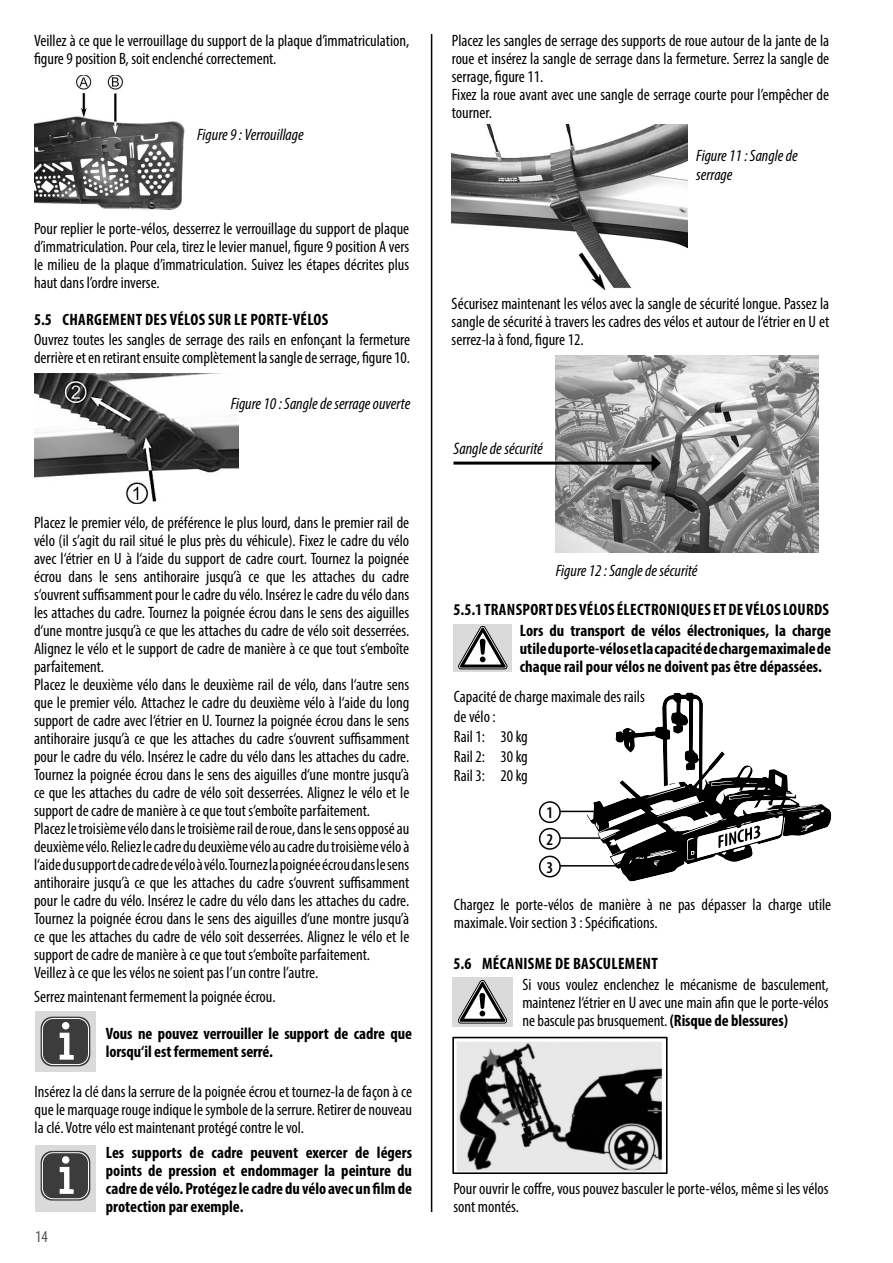
<style>
.page{position:relative;width:893px;height:1263px;background:#fff}
.page>*{position:absolute;margin:0;border:0;box-sizing:border-box;transform-origin:0 0}
.t1{font:italic condensed 16.8px "Myriad Pro";color:#000}
.t2{font:condensed 16.5px/18px "Myriad Pro";color:#000}
.t3{font:700 condensed 16.5px/18px "Myriad Pro";color:#000;text-align:justify}
.t4{font:700 condensed 16.5px "Myriad Pro";letter-spacing:.02em;color:#000}
.t5{font:italic condensed 16.5px/19.8px "Myriad Pro";color:#000}
.t6{font:600 condensed 16.5px/27.2px "Myriad Pro";color:#000;text-align:justify}
.t7{font:condensed 16.5px "Myriad Pro";color:#515151}
.s1{font-weight:700}
</style>
<div class="page">
<hr style="left:431px;top:34px;width:1px;height:1178px;background:#000">
<img style="left:34px;top:75px;width:150px;height:134px">
<img style="left:34px;top:373px;width:205px;height:131px">
<div style="left:35px;top:1011px;width:61px;height:61px;background:#dadada"></div>
<div style="left:35px;top:1145px;width:61px;height:67px;background:#dadada"></div>
<div style="left:41px;top:1017px;width:49px;height:49px;background:#3c3c3c;border-radius:12px"></div>
<div style="left:42px;top:1018px;width:47px;height:47px;border:1px solid #fff;border-radius:11px"></div>
<svg style="left:60px;top:1033px;width:14px;height:27px"></svg>
<div style="left:62px;top:1022px;width:7px;height:7px;background:#fff;border-radius:50%"></div>
<div style="left:41px;top:1151px;width:49px;height:49px;background:#3c3c3c;border-radius:12px"></div>
<div style="left:42px;top:1152px;width:47px;height:47px;border:1px solid #fff;border-radius:11px"></div>
<svg style="left:60px;top:1167px;width:14px;height:27px"></svg>
<div style="left:62px;top:1156px;width:7px;height:8px;background:#fff;border-radius:50%"></div>
<img style="left:452px;top:124px;width:236px;height:166px">
<img style="left:456px;top:1041px;width:206px;height:130px">
<div style="left:452px;top:1037px;width:216px;height:137px;border:2px solid #010101"></div>
<div style="left:452px;top:977px;width:60px;height:49px;background:#dadada"></div>
<svg style="left:458px;top:980px;width:49px;height:43px"></svg>
<img style="left:556px;top:356px;width:262px;height:197px">
<hr style="left:453px;top:462px;width:201px;height:3px;background:#000">
<svg style="left:652px;top:454px;width:9px;height:18px"></svg>
<div style="left:453px;top:624px;width:59px;height:47px;background:#dadada"></div>
<svg style="left:458px;top:626px;width:49px;height:43px"></svg>
<svg style="left:586px;top:692px;width:196px;height:189px"></svg>
<hr style="left:560px;top:811px;width:35px;height:1px;background:#000">
<div style="left:539px;top:801px;width:22px;height:22px;border:2px solid #000;border-radius:50%"></div>
<hr style="left:560px;top:837px;width:40px;height:2px;background:#000">
<div style="left:539px;top:828px;width:22px;height:22px;border:2px solid #000;border-radius:50%"></div>
<hr style="left:560px;top:865px;width:56px;height:1px;background:#000">
<div style="left:539px;top:856px;width:22px;height:21px;border:2px solid #000;border-radius:50%"></div>
<p class="t2" style="left:34px;top:32px;width:377px">Veillez à ce que le verrouillage du support de la plaque d’immatriculation, figure 9 position B, soit enclenché correctement.</p>
<p class="t5" style="left:197px;top:125px;width:108px">Figure 9 : Verrouillage</p>
<p class="t2" style="left:34px;top:219px;width:377px;text-align:justify">Pour replier le porte-vélos, desserrez le verrouillage du support de plaque d’immatriculation. Pour cela, tirez le levier manuel, figure 9 position A vers le milieu de la plaque d’immatriculation. Suivez les étapes décrites plus haut dans l’ordre inverse.</p>
<p class="t4" style="left:34px;top:309px;width:296px">5.5 CHARGEMENT DES VÉLOS SUR LE PORTE-VÉLOS</p>
<p class="t2" style="left:34px;top:330px;width:378px">Ouvrez toutes les sangles de serrage des rails en enfonçant la fermeture derrière et en retirant ensuite complètement la sangle de serrage, figure 10.</p>
<p class="t5" style="left:231px;top:394px;width:181px">Figure 10 : Sangle de serrage ouverte</p>
<p class="t2" style="left:34px;top:513px;width:377px">Placez le premier vélo, de préférence le plus lourd, dans le premier rail de vélo (il s’agit du rail situé le plus près du véhicule). Fixez le cadre du vélo avec l‘étrier en U à l‘aide du support de cadre court. Tournez la poignée écrou dans le sens antihoraire jusqu’à ce que les attaches du cadre s‘ouvrent suffisamment pour le cadre du vélo. Insérez le cadre du vélo dans les attaches du cadre. Tournez la poignée écrou dans le sens des aiguilles d‘une montre jusqu’à ce que les attaches du cadre de vélo soit desserrées.<br>Alignez le vélo et le support de cadre de manière à ce que tout s‘emboîte parfaitement.<br>Placez le deuxième vélo dans le deuxième rail de vélo, dans l‘autre sens que le premier vélo. Attachez le cadre du deuxième vélo à l‘aide du long support de cadre avec l‘étrier en U. Tournez la poignée écrou dans le sens antihoraire jusqu’à ce que les attaches du cadre s‘ouvrent suffisamment pour le cadre du vélo. Insérez le cadre du vélo dans les attaches du cadre.<br>Tournez la poignée écrou dans le sens des aiguilles d‘une montre jusqu’à ce que les attaches du cadre de vélo soit desserrées. Alignez le vélo et le support de cadre de manière à ce que tout s‘emboîte parfaitement.<br>Placez le troisième vélo dans le troisième rail de roue, dans le sens opposé au deuxième vélo. Reliez le cadre du deuxième vélo au cadre du troisième vélo à l‘aide du support de cadre de vélo à vélo. Tournez la poignée écrou dans le sens antihoraire jusqu’à ce que les attaches du cadre s‘ouvrent suffisamment pour le cadre du vélo. Insérez le cadre du vélo dans les attaches du cadre.<br>Tournez la poignée écrou dans le sens des aiguilles d‘une montre jusqu’à ce que les attaches du cadre de vélo soit desserrées. Alignez le vélo et le support de cadre de manière à ce que tout s‘emboîte parfaitement.<br>Veillez à ce que les vélos ne soient pas l’un contre l’autre.</p>
<p class="t2" style="left:34px;top:987px;width:243px">Serrez maintenant fermement la poignée écrou.</p>
<p class="t3" style="left:106px;top:1024px;width:308px">Vous ne pouvez verrouiller le support de cadre que lorsqu‘il est fermement serré.</p>
<p class="t2" style="left:35px;top:1082px;width:379px;text-align:justify">Insérez la clé dans la serrure de la poignée écrou et tournez-la de façon à ce que le marquage rouge indique le symbole de la serrure. Retirer de nouveau la clé. Votre vélo est maintenant protégé contre le vol.</p>
<p class="t7" style="left:35px;top:1226px;width:14px">14</p>
<p class="t3" style="left:106px;top:1143px;width:308px">Les supports de cadre peuvent exercer de légers points de pression et endommager la peinture du cadre de vélo. Protégez le cadre du vélo avec un film de protection par exemple.</p>
<p class="t2" style="left:452px;top:31px;width:379px">Placez les sangles de serrage des supports de roue autour de la jante de la roue et insérez la sangle de serrage dans la fermeture. Serrez la sangle de serrage, figure 11.<br>Fixez la roue avant avec une sangle de serrage courte pour l’empêcher de tourner.</p>
<p class="t5" style="left:696px;top:145px;width:103px">Figure 11 : Sangle de serrage</p>
<p class="t2" style="left:452px;top:295px;width:379px;text-align:justify">Sécurisez maintenant les vélos avec la sangle de sécurité longue. Passez la sangle de sécurité à travers les cadres des vélos et autour de l‘étrier en U et serrez-la à fond, figure 12.</p>
<p class="t1" style="left:453px;top:438px;width:91px">Sangle de sécurité</p>
<p class="t5" style="left:556px;top:560px;width:143px">Figure 12 : Sangle de sécurité</p>
<p class="t4" style="left:453px;top:599px;width:377px">5.5.1 TRANSPORT DES VÉLOS ÉLECTRONIQUES ET DE VÉLOS LOURDS</p>
<p class="t3" style="left:520px;top:621px;width:313px">Lors du transport de vélos électroniques, la charge utile du porte-vélos et la capacité de charge maximale de chaque rail pour vélos ne doivent pas être dépassées.</p>
<p class="t2" style="left:454px;top:687px;width:192px;line-height:19.8px">Capacité de charge maximale des rails de vélo :<br>Rail 1: 30 kg<br>Rail 2: 30 kg<br>Rail 3: 20 kg</p>
<p class="t6" style="left:546px;top:799px;width:8px">1<br>2<br>3</p>
<p class="t2" style="left:454px;top:895px;width:379px">Chargez le porte-vélos de manière à ne pas dépasser la charge utile maximale. Voir section 3 : Spécifications.</p>
<p class="t4" style="left:453px;top:953px;width:206px">5.6 MÉCANISME DE BASCULEMENT</p>
<p class="t2" style="left:522px;top:975px;width:308px;text-align:justify">Si vous voulez enclenchez le mécanisme de basculement, maintenez l‘étrier en U avec une main afin que le porte-vélos ne bascule pas brusquement. <span class="s1">(Risque de blessures)</span></p>
<p class="t2" style="left:453px;top:1180px;width:377px">Pour ouvrir le coffre, vous pouvez basculer le porte-vélos, même si les vélos sont montés.</p>
</div>
